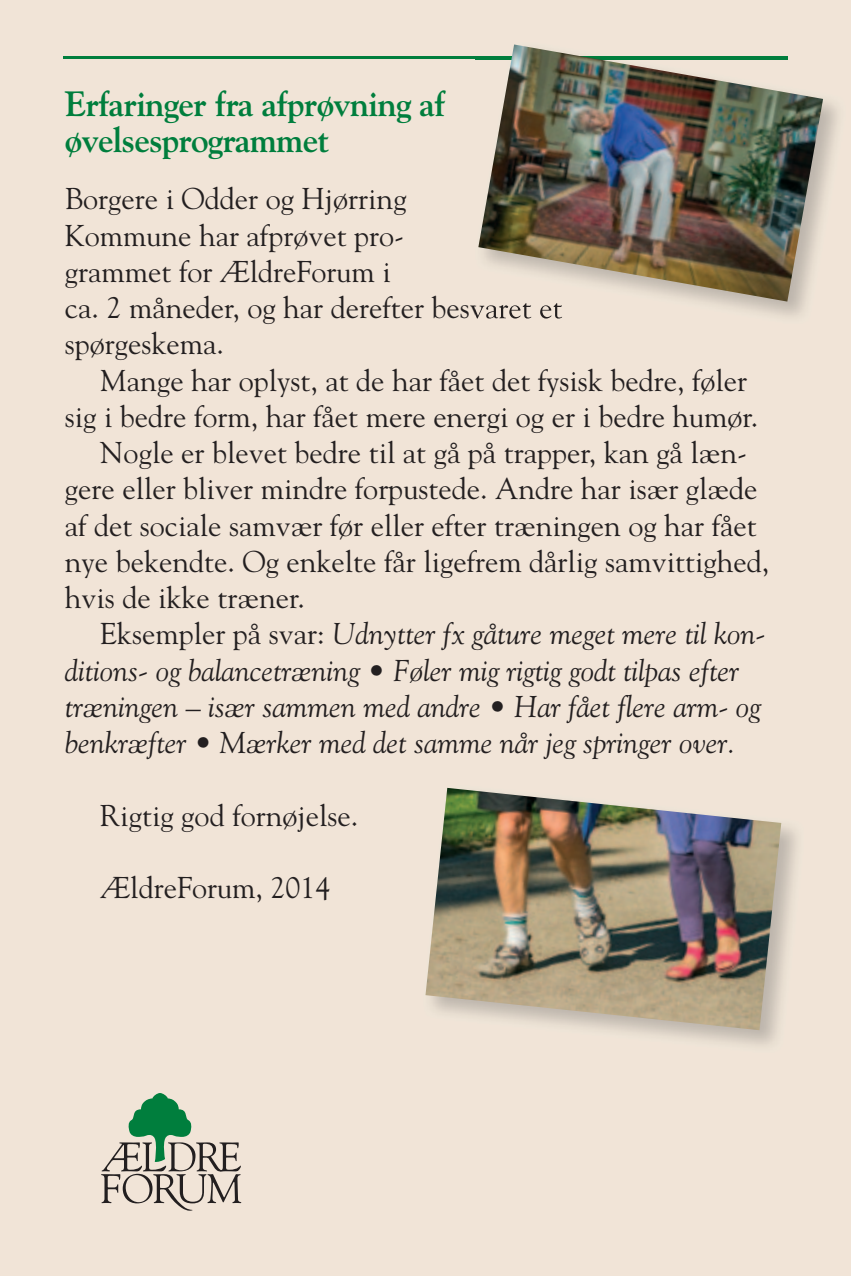
<style>
.page{position:relative;width:851px;height:1276px;background:#fff}
.page>*{position:absolute;margin:0;border:0;box-sizing:border-box;transform-origin:0 0}
.t1{font:700 35px/36.2px "Goudy";letter-spacing:-.025em;color:#007e3d}
.t2{font:30px/36.2px "Goudy";color:#231f20}
.t3{font:italic 30px "Goudy";color:#231f20}
.s1{font-style:normal}
</style>
<div class="page">
<div style="left:0;top:0;width:850px;height:1276px;background:#f1e4d7"></div>
<hr style="left:64px;top:57px;width:723px;height:2px;background:#007e3d">
<svg style="left:101px;top:1093px;width:140px;height:117px"></svg>
<img style="left:475px;top:56px;width:363px;height:261px">
<img style="left:475px;top:296px;width:87px;height:23px">
<img style="left:478px;top:44px;width:345px;height:258px">
<img style="left:425px;top:788px;width:356px;height:242px">
<p class="t1" style="left:65px;top:85px;width:382px">Erfaringer fra afprøvning af øvelsesprogrammet</p>
<p class="t2" style="left:65px;top:180px;width:499px">Borgere i Odder og Hjørring<br>Kommune har afprøvet pro-<br>grammet for ÆldreForum i<br>ca. 2 måneder, og har derefter besvaret et spørgeskema.</p>
<p class="t2" style="left:100px;top:361px;width:648px">Mange har oplyst, at de har fået det fysisk bedre, føler</p>
<p class="t2" style="left:65px;top:397px;width:695px">sig i bedre form, har fået mere energi og er i bedre humør.</p>
<p class="t2" style="left:100px;top:434px;width:648px">Nogle er blevet bedre til at gå på trapper, kan gå læn-</p>
<p class="t2" style="left:65px;top:470px;width:694px">gere eller bliver mindre forpustede. Andre har især glæde</p>
<p class="t2" style="left:65px;top:506px;width:693px">af det sociale samvær før eller efter træningen og har fået</p>
<p class="t2" style="left:65px;top:542px;width:705px">nye bekendte. Og enkelte får ligefrem dårlig samvittighed,</p>
<p class="t2" style="left:65px;top:579px;width:241px">hvis de ikke træner.</p>
<p class="t3" style="left:100px;top:616px;width:666px"><span class="s1">Eksempler på svar:</span> Udnytter fx gåture meget mere til kon-</p>
<p class="t3" style="left:65px;top:652px;width:675px">ditions- og balancetræning • Føler mig rigtig godt tilpas efter</p>
<p class="t3" style="left:65px;top:688px;width:697px">træningen – især sammen med andre • Har fået flere arm- og</p>
<p class="t3" style="left:65px;top:724px;width:672px">benkræfter • Mærker med det samme når jeg springer over.</p>
<p class="t2" style="left:100px;top:796px;width:259px">Rigtig god fornøjelse.</p>
<p class="t2" style="left:100px;top:869px;width:231px">ÆldreForum, 2014</p>
</div>
